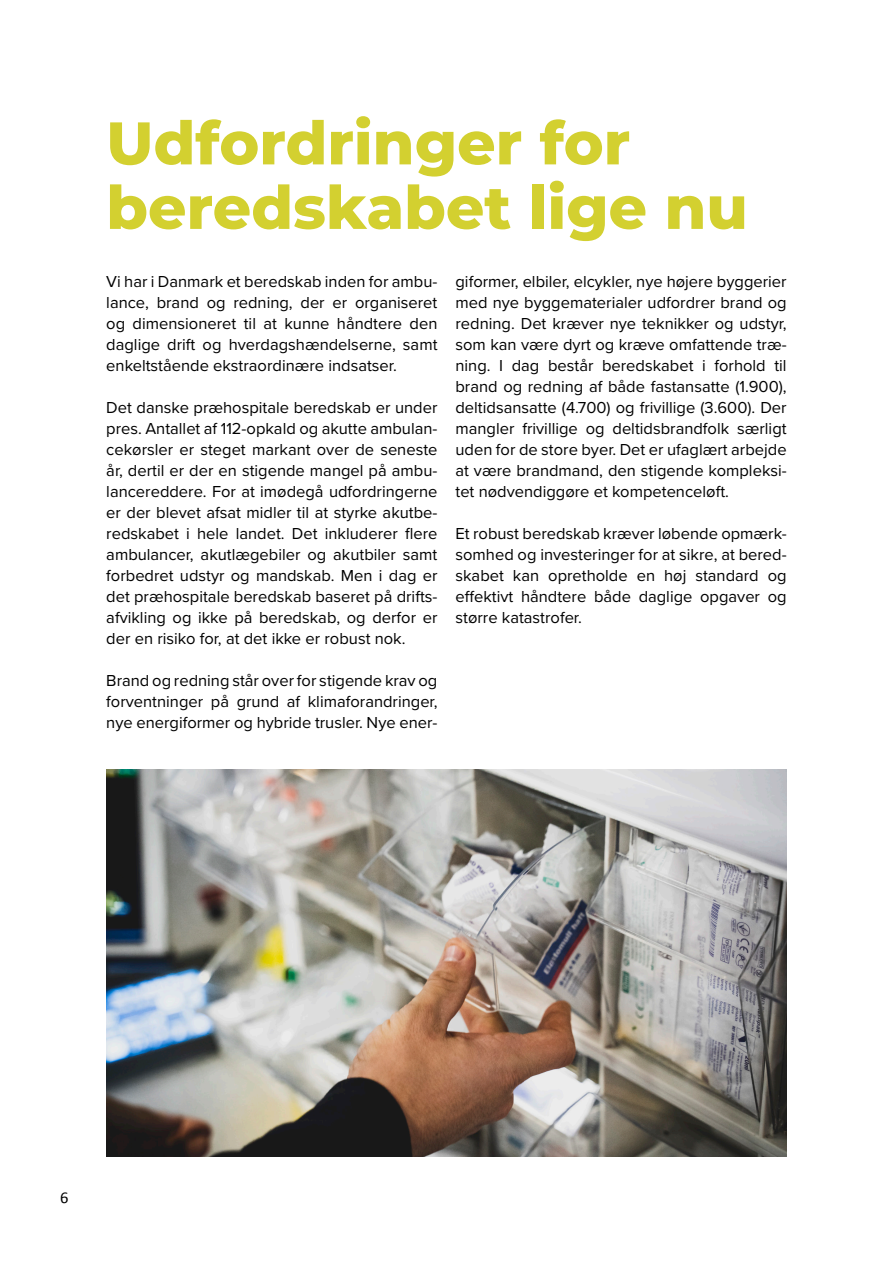
<style>
.page{position:relative;width:893px;height:1263px;background:#fff}
.page>*{position:absolute;margin:0;border:0;box-sizing:border-box;transform-origin:0 0}
.Rubrik{font:800 60px/64.5px "Montserrat";color:#d3d030}
.Brødtekst{font:16.5px/21px "Proxima Nova";color:#000;text-align:justify}
.Brødtekst-2{font:16.5px "Calibri";color:#000}
</style>
<div class="page">
<img style="left:106px;top:770px;width:681px;height:387px">
<p class="Rubrik" style="left:106px;top:108px;width:643px">Udfordringer for beredskabet lige nu</p>
<p class="Brødtekst" style="left:106px;top:270px;width:333px">Vi har i Danmark et beredskab inden for ambu&shy;lance, brand og redning, der er organiseret og dimensioneret til at kunne håndtere den daglige drift og hverdagshændelserne, samt enkeltstående ekstraordinære indsatser.</p>
<p class="Brødtekst" style="left:106px;top:396px;width:333px">Det danske præhospitale beredskab er under pres. Antallet af 112-opkald og akutte ambulan&shy;cekørsler er steget markant over de seneste år, dertil er der en stigende mangel på ambu&shy;lancereddere. For at imødegå udfordringerne er der blevet afsat midler til at styrke akutbe&shy;redskabet i hele landet. Det inkluderer flere ambulancer, akutlægebiler og akutbiler samt forbedret udstyr og mandskab. Men i dag er det præhospitale beredskab baseret på drifts&shy;afvikling og ikke på beredskab, og derfor er der en risiko for, at det ikke er robust nok.</p>
<p class="Brødtekst" style="left:106px;top:669px;width:333px">Brand og redning står over for stigende krav og forventninger på grund af klimaforandringer, nye energiformer og hybride trusler. Nye ener-</p>
<p class="Brødtekst" style="left:455px;top:270px;width:333px">giformer, elbiler, elcykler, nye højere byggerier med nye byggematerialer udfordrer brand og redning. Det kræver nye teknikker og udstyr, som kan være dyrt og kræve omfattende træ&shy;ning. I dag består beredskabet i forhold til brand og redning af både fastansatte (1.900), deltidsansatte (4.700) og frivillige (3.600). Der mangler frivillige og deltidsbrandfolk særligt uden for de store byer. Det er ufaglært arbejde at være brandmand, den stigende kompleksi&shy;tet nødvendiggøre et kompetenceløft.</p>
<p class="Brødtekst" style="left:455px;top:522px;width:333px">Et robust beredskab kræver løbende opmærk&shy;somhed og investeringer for at sikre, at bered&shy;skabet kan opretholde en høj standard og effektivt håndtere både daglige opgaver og større katastrofer.</p>
<p class="Brødtekst-2" style="left:60px;top:1186px;width:10px">6</p>
</div>
